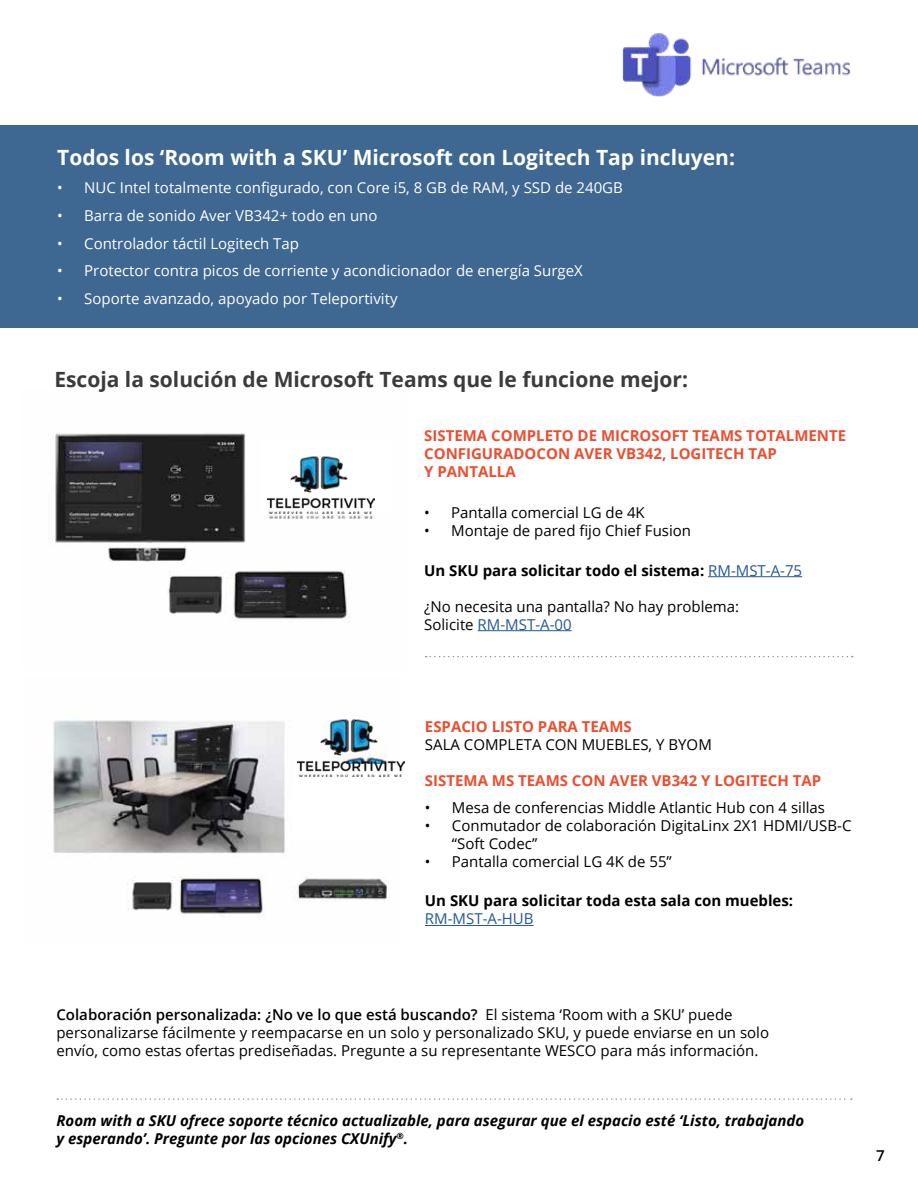
<style>
.page{position:relative;width:918px;height:1188px;background:#fff}
.page>*{position:absolute;margin:0;border:0;box-sizing:border-box;transform-origin:0 0}
.t1{font:700 21px "Open Sans";color:#fff}
.t2{font:700 21px "Open Sans";color:#3b3b3b}
.t3{font:15px/18px "Open Sans";color:#000}
.t4{font:15px "Open Sans";color:#fff}
.t5{font:700 15px/18px "Open Sans";color:#eb4e30}
.t6{font:italic 700 15px/18px "Open Sans";color:#000}
.t7{font:700 15px "Open Sans";color:#000}
.t8{font:15px "Open Sans";color:#245897}
.t9{font:600 15px "Open Sans";color:#000}
.s1{font-weight:400;color:#245897}
.s2{color:#245897}
.s3{font-weight:600}
</style>
<div class="page">
<img style="left:622px;top:33px;width:229px;height:64px">
<div style="left:0;top:125px;width:918px;height:203px;background:#3e6791"></div>
<img style="left:53px;top:720px;width:334px;height:197px">
<hr style="left:708px;top:576px;width:94px;height:1px;background:#245897">
<hr style="left:478px;top:630px;width:94px;height:1px;background:#245897">
<hr style="left:425px;top:925px;width:109px;height:1px;background:#245897">
<img style="left:55px;top:433px;width:318px;height:188px">
<div style="left:263px;top:440px;width:130px;height:74px;background:#fff"></div>
<img style="left:268px;top:457px;width:107px;height:57px">
<svg style="left:426px;top:656px;width:427px;height:1px"></svg>
<div style="left:294px;top:765px;width:114px;height:73px;background:#fff"></div>
<img style="left:297px;top:719px;width:107px;height:57px">
<svg style="left:57px;top:1098px;width:795px;height:2px"></svg>
<h1 class="t1" style="left:57px;top:143px;width:679px">Todos los ‘Room with a SKU’ Microsoft con Logitech Tap incluyen:</h1>
<p class="t4" style="left:57px;top:177px;width:567px">• NUC Intel totalmente configurado, con Core i5, 8 GB de RAM, y SSD de 240GB</p>
<p class="t4" style="left:57px;top:205px;width:322px">• Barra de sonido Aver VB342+ todo en uno</p>
<p class="t4" style="left:57px;top:233px;width:243px">• Controlador táctil Logitech Tap</p>
<p class="t4" style="left:57px;top:261px;width:527px">• Protector contra picos de corriente y acondicionador de energía SurgeX</p>
<p class="t4" style="left:57px;top:288px;width:342px">• Soporte avanzado, apoyado por Teleportivity</p>
<h1 class="t2" style="left:54px;top:365px;width:635px">Escoja la solución de Microsoft Teams que le funcione mejor:</h1>
<p class="t5" style="left:424px;top:427px;width:424px">SISTEMA COMPLETO DE MICROSOFT TEAMS TOTALMENTE<br>CONFIGURADOCON AVER VB342, LOGITECH TAP<br>Y PANTALLA</p>
<p class="t3" style="left:424px;top:503px;width:222px">• Pantalla comercial LG de 4K</p>
<p class="t3" style="left:424px;top:521px;width:268px">• Montaje de pared fijo Chief Fusion</p>
<p class="t7" style="left:424px;top:560px;width:380px">Un SKU para solicitar todo el sistema: <span class="s1">RM-MST-A-75</span></p>
<p class="t3" style="left:424px;top:597px;width:317px">¿No necesita una pantalla? No hay problema:<br>Solicite <span class="s2">RM-MST-A-00</span></p>
<p class="t5" style="left:425px;top:717px;width:208px">ESPACIO LISTO PARA TEAMS</p>
<p class="t3" style="left:425px;top:735px;width:288px">SALA COMPLETA CON MUEBLES, Y BYOM</p>
<p class="t5" style="left:425px;top:771px;width:398px">SISTEMA MS TEAMS CON AVER VB342 Y LOGITECH TAP</p>
<p class="t3" style="left:425px;top:798px;width:402px">• Mesa de conferencias Middle Atlantic Hub con 4 sillas</p>
<p class="t3" style="left:452px;top:816px;width:401px;text-indent:-27px">• Conmutador de colaboración DigitaLinx 2X1 HDMI/USB-C “Soft Codec”</p>
<p class="t3" style="left:425px;top:852px;width:248px">• Pantalla comercial LG 4K de 55”</p>
<p class="t7" style="left:425px;top:890px;width:370px">Un SKU para solicitar toda esta sala con muebles:</p>
<p class="t8" style="left:425px;top:909px;width:110px">RM-MST-A-HUB</p>
<p class="t3" style="left:56px;top:1005px;width:714px"><span class="s3">Colaboración personalizada: ¿No ve lo que está buscando?</span> El sistema ‘Room with a SKU’ puede personalizarse fácilmente y reempacarse en un solo y personalizado SKU, y puede enviarse en un solo envío, como estas ofertas prediseñadas. Pregunte a su representante WESCO para más información.</p>
<p class="t6" style="left:56px;top:1111px;width:749px">Room with a SKU ofrece soporte técnico actualizable, para asegurar que el espacio esté ‘Listo, trabajando y esperando’. Pregunte por las opciones CXUnify<sup>®</sup>.</p>
<p class="t9" style="left:876px;top:1146px;width:10px">7</p>
</div>
